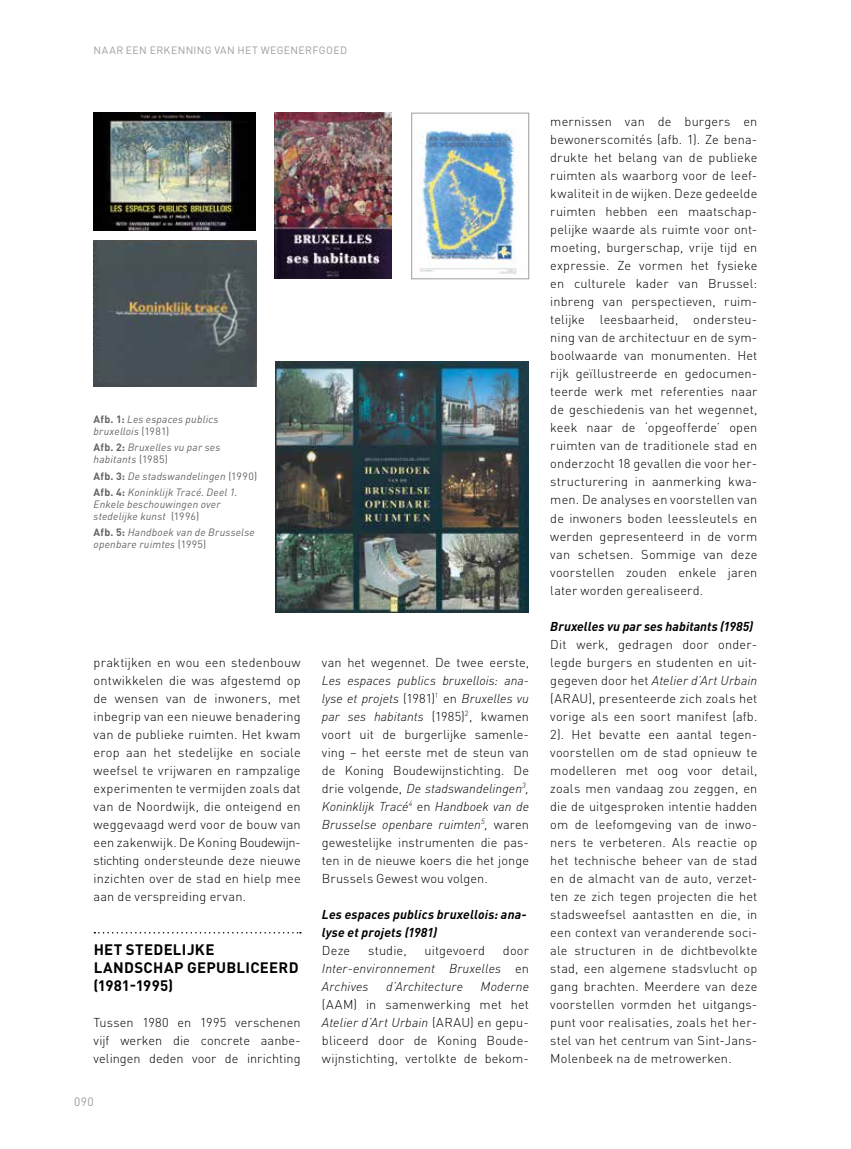
<style>
.page{position:relative;width:851px;height:1149px;background:#fff}
.page>*{position:absolute;margin:0;border:0;box-sizing:border-box;transform-origin:0 0}
.t1{font:700 15px/18px "DINOT";letter-spacing:.02em;color:#000}
.t2{font:300 12.75px/18px "DINOT";letter-spacing:.01em;color:#000;text-align:justify}
.t3{font:italic 700 12.75px/18px "DINOT";letter-spacing:.01em;color:#000}
.t4{font:italic 300 12.75px/18px "DINOT";letter-spacing:.01em;color:#000;text-align:justify}
.t5{font:12px "DINOT";color:#9d9d9c}
.t6{font:italic 10.5px/12px "DINOT";letter-spacing:.02em;color:#646363}
.t7{font:10.5px "DINOT";letter-spacing:.035em;color:#9d9d9c}
.s1{font-weight:700;font-style:normal}
.s2{font-style:normal}
.s3{font-style:italic}
</style>
<div class="page">
<svg style="left:94px;top:932px;width:207px;height:1px"></svg>
<img style="left:94px;top:113px;width:162px;height:117px">
<img style="left:94px;top:240px;width:163px;height:146px">
<img style="left:274px;top:112px;width:117px;height:166px">
<img style="left:276px;top:361px;width:253px;height:251px">
<img style="left:419px;top:130px;width:98px;height:145px">
<div style="left:411px;top:113px;width:118px;height:166px;border:1px solid #9d9d9c"></div>
<p class="t7" style="left:94px;top:44px;width:255px">NAAR EEN ERKENN ING VAN HET WEGEN ERFGOED</p>
<p class="t6" style="left:94px;top:413px;width:126px"><span class="s1">Afb. 1:</span> Les espaces publics bruxellois <span class="s2">(1981)</span></p>
<p class="t6" style="left:94px;top:441px;width:128px"><span class="s1">Afb. 2:</span> Bruxelles vu par ses habitants <span class="s2">(1985)</span></p>
<p class="t6" style="left:94px;top:467px;width:165px;line-height:16.2px"><span class="s1">Afb. 3:</span> De stadswandelingen <span class="s2">(1990)<br></span><span class="s1">Afb. 4:</span> Koninklijk Tracé. Deel 1.</p>
<p class="t6" style="left:94px;top:497px;width:128px">Enkele beschouwingen over stedelijke kunst <span class="s2">(1996)</span></p>
<p class="t6" style="left:94px;top:526px;width:163px"><span class="s1">Afb. 5:</span> Handboek van de Brusselse openbare ruimtes <span class="s2">(1995)</span></p>
<p class="t2" style="left:94px;top:652px;width:208px">praktijken en wou een stedenbouw ontwikkelen die was afgestemd op de wensen van de inwoners, met inbegrip van een nieuwe benadering van de publieke ruimten. Het kwam erop aan het stedelijke en sociale weefsel te vrijwaren en rampzalige experimenten te vermijden zoals dat van de Noordwijk, die onteigend en weggevaagd werd voor de bouw van een zakenwijk. De Koning Boudewijn&shy;stichting ondersteunde deze nieuwe inzichten over de stad en hielp mee aan de verspreiding ervan.</p>
<p class="t1" style="left:94px;top:939px;width:206px">HET STEDELIJKE<br>LANDSCHAP GEPUBLICEERD (1981-1995)</p>
<p class="t2" style="left:94px;top:1012px;width:208px">Tussen 1980 en 1995 verschenen vijf werken die concrete aanbe&shy;velingen deden voor de inrichting</p>
<p class="t5" style="left:74px;top:1094px;width:21px">090</p>
<p class="t2" style="left:322px;top:652px;width:208px">van het wegennet. De twee eerste,</p>
<p class="t2" style="left:322px;top:670px;width:208px"><span class="s3">Les espaces publics bruxellois: ana&shy;lyse et projets</span> (1981)<sup>1</sup> en <span class="s3">Bruxelles vu par ses habitants</span> (1985)<sup>2</sup>, kwamen voort uit de burgerlijke samenle&shy;ving – het eerste met de steun van de Koning Boudewijnstichting. De drie volgende, <span class="s3">De stadswandelingen</span><sup>3</sup><span class="s3">, Koninklijk Tracé</span><sup>4</sup> en <span class="s3">Handboek van de Brusselse openbare ruimten</span><sup>5</sup><span class="s3">,</span> waren gewestelijke instrumenten die pas&shy;ten in de nieuwe koers die het jonge Brussels Gewest wou volgen.</p>
<p class="t3" style="left:322px;top:904px;width:206px">Les espaces publics bruxellois: ana&shy;lyse et projets (1981)</p>
<p class="t2" style="left:322px;top:940px;width:30px">Deze</p>
<p class="t2" style="left:368px;top:940px;width:40px">studie,</p>
<p class="t2" style="left:424px;top:940px;width:62px">uitgevoerd</p>
<p class="t4" style="left:322px;top:940px;width:208px;text-indent:181px"><span class="s2">door </span>Inter-environnement Bruxelles <span class="s2">en </span>Archives</p>
<p class="t4" style="left:386px;top:976px;width:78px">d’Architecture</p>
<p class="t4" style="left:480px;top:976px;width:50px">Moderne</p>
<p class="t2" style="left:322px;top:994px;width:208px">(AAM) in samenwerking met het <span class="s3">Atelier d’Art Urbain</span> (ARAU) en gepu&shy;bliceerd door de Koning Boude&shy;wijnstichting, vertolkte de bekom-</p>
<p class="t2" style="left:550px;top:112px;width:208px">mernissen van de burgers en bewonerscomités (afb. 1). Ze bena&shy;drukte het belang van de publieke ruimten als waarborg voor de leef&shy;kwaliteit in de wijken. Deze gedeelde ruimten hebben een maatschap&shy;pelijke waarde als ruimte voor ont&shy;moeting, burgerschap, vrije tijd en expressie. Ze vormen het fysieke en culturele kader van Brussel: inbreng van perspectieven, ruim&shy;telijke leesbaarheid, ondersteu&shy;ning van de architectuur en de sym&shy;boolwaarde van monumenten. Het rijk geïllustreerde en gedocumen&shy;teerde werk met referenties naar de geschiedenis van het wegennet, keek naar de ‘opgeofferde’ open ruimten van de traditionele stad en onderzocht 18 gevallen die voor her&shy;structurering in aanmerking kwa&shy;men. De analyses en voorstellen van de inwoners boden leessleutels en werden gepresenteerd in de vorm van schetsen. Sommige van deze voorstellen zouden enkele jaren later worden gerealiseerd.</p>
<p class="t3" style="left:550px;top:616px;width:204px">Bruxelles vu par ses habitants (1985)</p>
<p class="t2" style="left:550px;top:634px;width:208px">Dit werk, gedragen door onder&shy;legde burgers en studenten en uit&shy;gegeven door het <span class="s3">Atelier d’Art Urbain </span>(ARAU), presenteerde zich zoals het vorige als een soort manifest (afb.<br>2). Het bevatte een aantal tegen&shy;voorstellen om de stad opnieuw te modelleren met oog voor detail, zoals men vandaag zou zeggen, en die de uitgesproken intentie hadden om de leefomgeving van de inwo&shy;ners te verbeteren. Als reactie op het technische beheer van de stad en de almacht van de auto, verzet&shy;ten ze zich tegen projecten die het stadsweefsel aantastten en die, in een context van veranderende soci&shy;ale structuren in de dichtbevolkte stad, een algemene stadsvlucht op gang brachten. Meerdere van deze voorstellen vormden het uitgangs&shy;punt voor realisaties, zoals het her&shy;stel van het centrum van Sint-Jans-Molenbeek na de metrowerken.</p>
</div>
